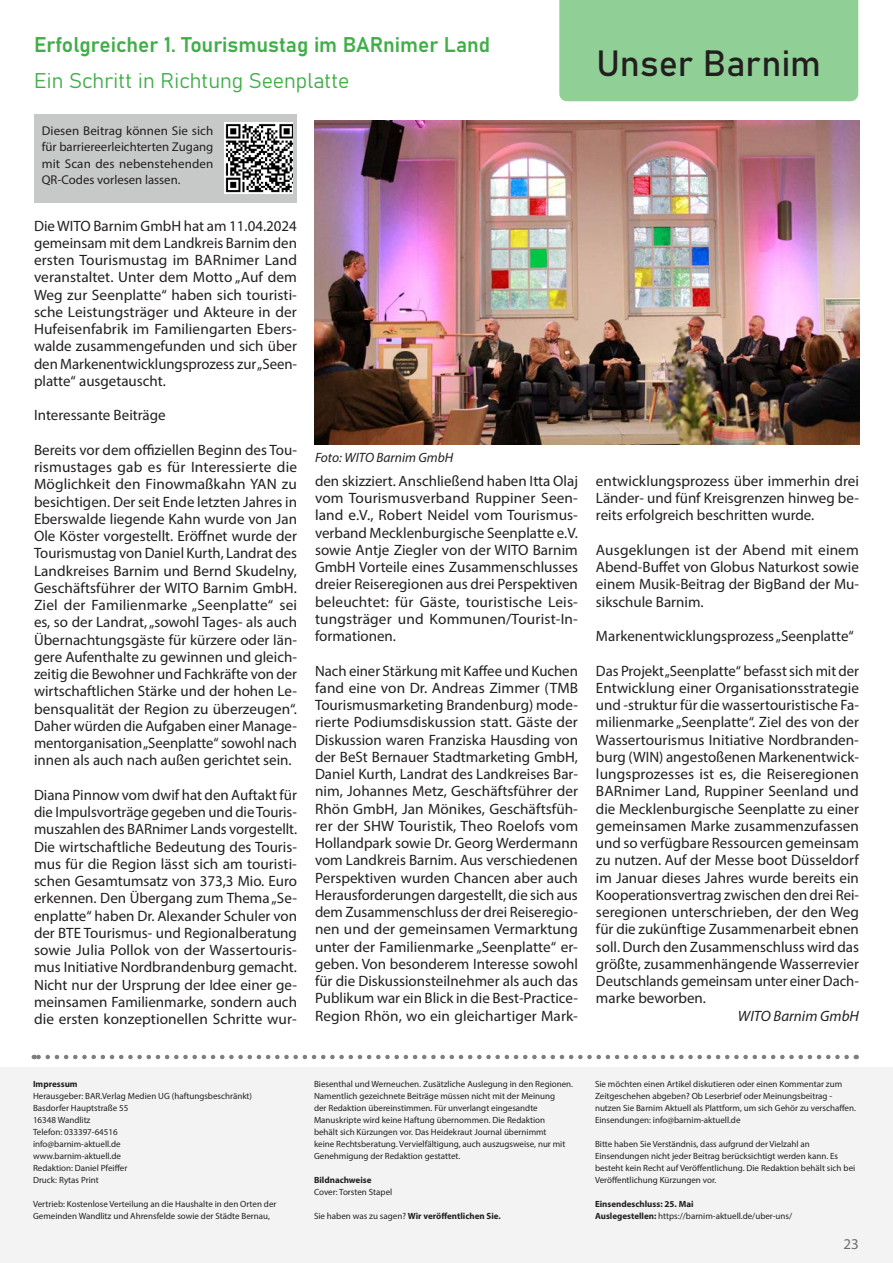
<style>
.page{position:relative;width:893px;height:1263px;background:#fff}
.page>*{position:absolute;margin:0;border:0;box-sizing:border-box;transform-origin:0 0}
.Title___Tip{font:36px "Bahnschrift";letter-spacing:-.005em;color:#231f20}
.Blocksatz_Zwei{font:21px "Bahnschrift";color:#40ae49}
.Blocksatz_Zwei-2{font:15px/17.2px "Myriad Pro";color:#231f20;text-align:justify}
.Blocksatz_Zwei-3{font:italic 15px "Myriad Pro";color:#231f20}
.t1{font:15px "Myriad Pro";color:#6c6d70}
.Blocksatz_Zwei-4{font:italic 13.5px "Myriad Pro";color:#231f20}
.Blocksatz_Zwei-5{font:12.75px/16.5px "Myriad Pro";letter-spacing:.005em;color:#231f20;text-align:justify}
.t2{font:9px/12px "Myriad Pro";color:#231f20}
.t3{font:700 9px "Myriad Pro";color:#231f20}
.s1{font-weight:400}
.s2{font-weight:700}
</style>
<div class="page">
<div style="left:0;top:1067px;width:893px;height:196px;background:#f3f3f3"></div>
<svg style="left:34px;top:1055px;width:813px;height:4px"></svg>
<div style="left:34px;top:114px;width:263px;height:88px;background:#c7c8c8"></div>
<img style="left:224px;top:123px;width:68px;height:71px">
<img style="left:314px;top:120px;width:546px;height:325px">
<div style="left:559px;top:0;width:299px;height:101px;background:#90d096"></div>
<p class="Blocksatz_Zwei" style="left:34px;top:29px;width:458px">Erfolgreicher 1. Tourismustag im BARnimer Land</p>
<p class="Blocksatz_Zwei" style="left:34px;top:65px;width:317px">Ein Schritt in Richtung Seenplatte</p>
<p class="Blocksatz_Zwei-5" style="left:42px;top:122px;width:173px">Diesen Beitrag können Sie sich für barriereerleichterten Zugang mit Scan des nebenstehenden QR-Codes vorlesen lassen.</p>
<p class="Blocksatz_Zwei-2" style="left:34px;top:217px;width:265px">Die WITO Barnim GmbH hat am 11.04.2024 gemeinsam mit dem Landkreis Barnim den ersten Tourismustag im BARnimer Land veranstaltet. Unter dem Motto „Auf dem Weg zur Seenplatte“ haben sich touristi&shy;sche Leistungsträger und Akteure in der Hufeisenfabrik im Familiengarten Ebers&shy;walde zusammengefunden und sich über den Markenentwicklungsprozess zur „Seen&shy;platte“ ausgetauscht.</p>
<p class="Blocksatz_Zwei-2" style="left:34px;top:406px;width:133px">Interessante Beiträge</p>
<p class="Blocksatz_Zwei-2" style="left:34px;top:441px;width:265px">Bereits vor dem offiziellen Beginn des Tou&shy;rismustages gab es für Interessierte die Möglichkeit den Finowmaßkahn YAN zu besichtigen. Der seit Ende letzten Jahres in Eberswalde liegende Kahn wurde von Jan Ole Köster vorgestellt. Eröffnet wurde der Tourismustag von Daniel Kurth, Landrat des Landkreises Barnim und Bernd Skudelny, Geschäftsführer der WITO Barnim GmbH.<br>Ziel der Familienmarke „Seenplatte“ sei es, so der Landrat, „sowohl Tages- als auch Übernachtungsgäste für kürzere oder län&shy;gere Aufenthalte zu gewinnen und gleich&shy;zeitig die Bewohner und Fachkräfte von der wirtschaftlichen Stärke und der hohen Le&shy;bensqualität der Region zu überzeugen“.<br>Daher würden die Aufgaben einer Manage&shy;mentorganisation „Seenplatte“ sowohl nach innen als auch nach außen gerichtet sein.</p>
<p class="Blocksatz_Zwei-2" style="left:34px;top:786px;width:265px">Diana Pinnow vom dwif hat den Auftakt für die Impulsvorträge gegeben und die Touris&shy;muszahlen des BARnimer Lands vorgestellt.<br>Die wirtschaftliche Bedeutung des Touris&shy;mus für die Region lässt sich am touristi&shy;schen Gesamtumsatz von 373,3 Mio. Euro erkennen. Den Übergang zum Thema „Se&shy;enplatte“ haben Dr. Alexander Schuler von der BTE Tourismus- und Regionalberatung sowie Julia Pollok von der Wassertouris&shy;mus Initiative Nordbrandenburg gemacht.<br>Nicht nur der Ursprung der Idee einer ge&shy;meinsamen Familienmarke, sondern auch die ersten konzeptionellen Schritte wur-</p>
<p class="Blocksatz_Zwei-4" style="left:315px;top:450px;width:140px">Foto: WITO Barnim GmbH</p>
<p class="Blocksatz_Zwei-2" style="left:315px;top:472px;width:265px">den skizziert. Anschließend haben Itta Olaj vom Tourismusverband Ruppiner Seen&shy;land e.V., Robert Neidel vom Tourismus&shy;verband Mecklenburgische Seenplatte e.V. sowie Antje Ziegler von der WITO Barnim GmbH Vorteile eines Zusammenschlusses dreier Reiseregionen aus drei Perspektiven beleuchtet: für Gäste, touristische Leis&shy;tungsträger und Kommunen/Tourist-In&shy;formationen.</p>
<p class="Blocksatz_Zwei-2" style="left:315px;top:662px;width:265px">Nach einer Stärkung mit Kaffee und Kuchen fand eine von Dr. Andreas Zimmer (TMB Tourismusmarketing Brandenburg) mode&shy;rierte Podiumsdiskussion statt. Gäste der Diskussion waren Franziska Hausding von der BeSt Bernauer Stadtmarketing GmbH, Daniel Kurth, Landrat des Landkreises Bar&shy;nim, Johannes Metz, Geschäftsführer der Rhön GmbH, Jan Mönikes, Geschäftsfüh&shy;rer der SHW Touristik, Theo Roelofs vom Hollandpark sowie Dr. Georg Werdermann vom Landkreis Barnim. Aus verschiedenen Perspektiven wurden Chancen aber auch Herausforderungen dargestellt, die sich aus dem Zusammenschluss der drei Reiseregio&shy;nen und der gemeinsamen Vermarktung unter der Familienmarke „Seenplatte“ er&shy;geben. Von besonderem Interesse sowohl für die Diskussionsteilnehmer als auch das Publikum war ein Blick in die Best-Practice-Region Rhön, wo ein gleichartiger Mark-</p>
<p class="Title___Tip" style="left:596px;top:36px;width:226px">Unser Barnim</p>
<p class="Blocksatz_Zwei-2" style="left:596px;top:472px;width:265px">entwicklungsprozess über immerhin drei Länder- und fünf Kreisgrenzen hinweg be&shy;reits erfolgreich beschritten wurde.</p>
<p class="Blocksatz_Zwei-2" style="left:596px;top:541px;width:264px">Ausgeklungen ist der Abend mit einem Abend-Buffet von Globus Naturkost sowie einem Musik-Beitrag der BigBand der Mu&shy;sikschule Barnim.</p>
<p class="Blocksatz_Zwei-2" style="left:596px;top:627px;width:259px">Markenentwicklungsprozess „Seenplatte“</p>
<p class="Blocksatz_Zwei-2" style="left:596px;top:662px;width:265px">Das Projekt „Seenplatte“ befasst sich mit der Entwicklung einer Organisationsstrategie und -struktur für die wassertouristische Fa&shy;milienmarke „Seenplatte“. Ziel des von der Wassertourismus Initiative Nordbranden&shy;burg (WIN) angestoßenen Markenentwick&shy;lungsprozesses ist es, die Reiseregionen BARnimer Land, Ruppiner Seenland und die Mecklenburgische Seenplatte zu einer gemeinsamen Marke zusammenzufassen und so verfügbare Ressourcen gemeinsam zu nutzen. Auf der Messe boot Düsseldorf im Januar dieses Jahres wurde bereits ein Kooperationsvertrag zwischen den drei Rei&shy;seregionen unterschrieben, der den Weg für die zukünftige Zusammenarbeit ebnen soll. Durch den Zusammenschluss wird das größte, zusammenhängende Wasserrevier Deutschlands gemeinsam unter einer Dach&shy;marke beworben.</p>
<p class="Blocksatz_Zwei-3" style="left:738px;top:1006px;width:122px">WITO Barnim GmbH</p>
<p class="t3" style="left:33px;top:1078px;width:46px">Impressum</p>
<p class="t2" style="left:33px;top:1090px;width:221px">Herausgeber: BAR.Verlag Medien UG (haftungsbeschränkt)<br>Basdorfer Hauptstraße 55<br>16348 Wandlitz<br>Telefon: 033397-64516</p>
<p class="t2" style="left:33px;top:1138px;width:89px">info@barnim-aktuell.de</p>
<p class="t2" style="left:33px;top:1150px;width:90px">www.barnim-aktuell.de</p>
<p class="t2" style="left:33px;top:1162px;width:96px">Redaktion: Daniel Pfeiffer</p>
<p class="t2" style="left:33px;top:1174px;width:67px">Druck: Rytas Print</p>
<p class="t2" style="left:33px;top:1198px;width:245px">Vertrieb: Kostenlose Verteilung an die Haushalte in den Orten der<br>Gemeinden Wandlitz und Ahrensfelde sowie der Städte Bernau,</p>
<p class="t2" style="left:314px;top:1078px;width:261px">Biesenthal und Werneuchen. Zusätzliche Auslegung in den Regionen.</p>
<p class="t2" style="left:314px;top:1090px;width:253px">Namentlich gezeichnete Beiträge müssen nicht mit der Meinung der Redaktion übereinstimmen. Für unverlangt eingesandte Manuskripte wird keine Haftung übernommen. Die Redaktion behält sich Kürzungen vor. Das Heidekraut Journal übernimmt keine Rechtsberatung. Vervielfältigung, auch auszugsweise, nur mit Genehmigung der Redaktion gestattet.</p>
<p class="t3" style="left:314px;top:1174px;width:59px">Bildnachweise</p>
<p class="t2" style="left:314px;top:1186px;width:80px">Cover: Torsten Stapel</p>
<p class="t3" style="left:314px;top:1210px;width:188px"><span class="s1">Sie haben was zu sagen?</span> Wir veröffentlichen Sie.</p>
<p class="t2" style="left:595px;top:1078px;width:262px">Sie möchten einen Artikel diskutieren oder einen Kommentar zum Zeitgeschehen abgeben? Ob Leserbrief oder Meinungsbeitrag - nutzen Sie Barnim Aktuell als Plattform, um sich Gehör zu verschaffen.<br>Einsendungen: info@barnim-aktuell.de</p>
<p class="t2" style="left:595px;top:1138px;width:262px">Bitte haben Sie Verständnis, dass aufgrund der Vielzahl an Einsendungen nicht jeder Beitrag berücksichtigt werden kann. Es besteht kein Recht auf Veröffentlichung. Die Redaktion behält sich bei Veröffentlichung Kürzungen vor.</p>
<p class="t3" style="left:595px;top:1198px;width:100px">Einsendeschluss: 25. Mai</p>
<p class="t2" style="left:595px;top:1210px;width:199px"><span class="s2">Auslegestellen:</span> https://barnim-aktuell.de/uber-uns/</p>
<p class="t1" style="left:844px;top:1234px;width:17px">23</p>
</div>
